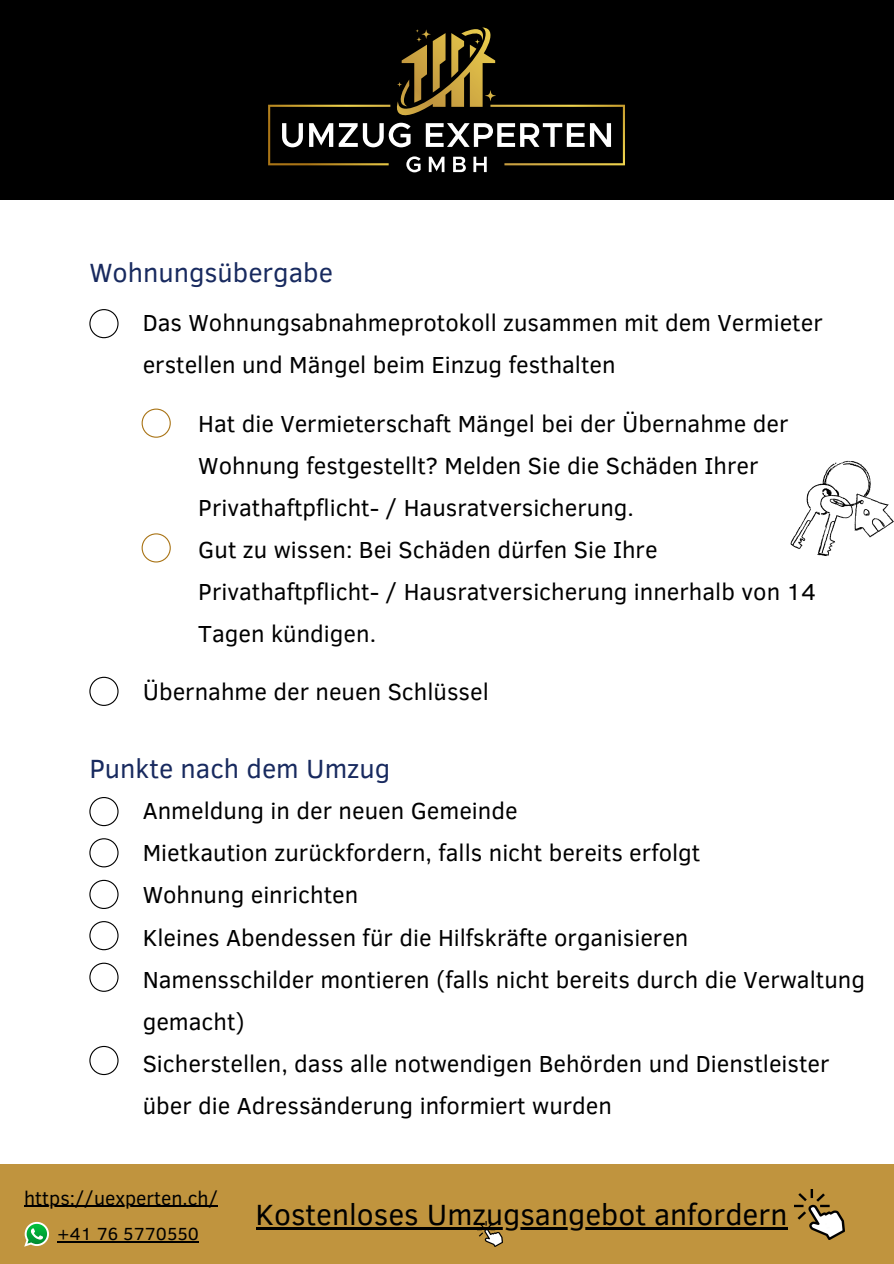
<style>
.page{position:relative;width:894px;height:1264px;background:#fff}
.page>*{position:absolute;margin:0;border:0;box-sizing:border-box;transform-origin:0 0}
.t1{font:30px "Clear Sans";color:#000}
.t2{font:27px "Clear Sans";color:#182a5f}
.t3{font:23.85px/42.2px "Clear Sans";color:#000}
.t4{font:19.5px "Clear Sans";color:#000}
.t5{font:18px "Clear Sans";color:#000}
</style>
<div class="page">
<svg style="left:89px;top:309px;width:29px;height:29px"></svg>
<div style="left:0;top:1163px;width:893px;height:100px;background:#c0943e"></div>
<svg style="left:790px;top:460px;width:103px;height:96px"></svg>
<div style="left:0;top:0;width:893px;height:199px;background:#000"></div>
<svg style="left:268px;top:28px;width:356px;height:137px"></svg>
<svg style="left:282px;top:123px;width:329px;height:24px"></svg>
<svg style="left:406px;top:156px;width:80px;height:16px"></svg>
<svg style="left:24px;top:1221px;width:25px;height:25px"></svg>
<hr style="left:57px;top:1241px;width:142px;height:1px;background:#000">
<img style="left:794px;top:1189px;width:50px;height:50px">
<hr style="left:24px;top:1205px;width:194px;height:1px;background:#000">
<hr style="left:255px;top:1227px;width:532px;height:2px;background:#000">
<img style="left:477px;top:1221px;width:25px;height:25px">
<svg style="left:141px;top:408px;width:30px;height:30px"></svg>
<svg style="left:141px;top:533px;width:30px;height:29px"></svg>
<svg style="left:89px;top:676px;width:29px;height:30px"></svg>
<svg style="left:89px;top:797px;width:29px;height:29px"></svg>
<svg style="left:89px;top:838px;width:29px;height:29px"></svg>
<svg style="left:89px;top:879px;width:29px;height:30px"></svg>
<svg style="left:89px;top:921px;width:29px;height:29px"></svg>
<svg style="left:89px;top:962px;width:29px;height:29px"></svg>
<svg style="left:89px;top:1045px;width:29px;height:30px"></svg>
<h2 class="t2" style="left:89px;top:253px;width:245px">Wohnungsübergabe</h2>
<h2 class="t3" style="left:143px;top:300px;width:681px">Das Wohnungsabnahmeprotokoll zusammen mit dem Vermieter erstellen und Mängel beim Einzug festhalten</h2>
<h2 class="t3" style="left:198px;top:401px;width:619px">Hat die Vermieterschaft Mängel bei der Übernahme der Wohnung festgestellt? Melden Sie die Schäden Ihrer Privathaftpflicht- / Hausratversicherung.<br>Gut zu wissen: Bei Schäden dürfen Sie Ihre Privathaftpflicht- / Hausratversicherung innerhalb von 14<br>Tagen kündigen.</h2>
<p class="t3" style="left:143px;top:669px;width:347px">Übernahme der neuen Schlüssel</p>
<p class="t2" style="left:89px;top:748px;width:302px">Punkte nach dem Umzug</p>
<p class="t3" style="left:143px;top:788px;width:723px">Anmeldung in der neuen Gemeinde<br>Mietkaution zurückfordern, falls nicht bereits erfolgt<br>Wohnung einrichten<br>Kleines Abendessen für die Hilfskräfte organisieren Namensschilder montieren (falls nicht bereits durch die Verwaltung gemacht)<br>Sicherstellen, dass alle notwendigen Behörden und Dienstleister über die Adressänderung informiert wurden</p>
<p class="t4" style="left:24px;top:1183px;width:195px">https://uexperten.ch/</p>
<p class="t5" style="left:57px;top:1220px;width:143px">+41 76 5770550</p>
<h2 class="t1" style="left:255px;top:1192px;width:533px">Kostenloses Umzugsangebot anfordern</h2>
</div>
